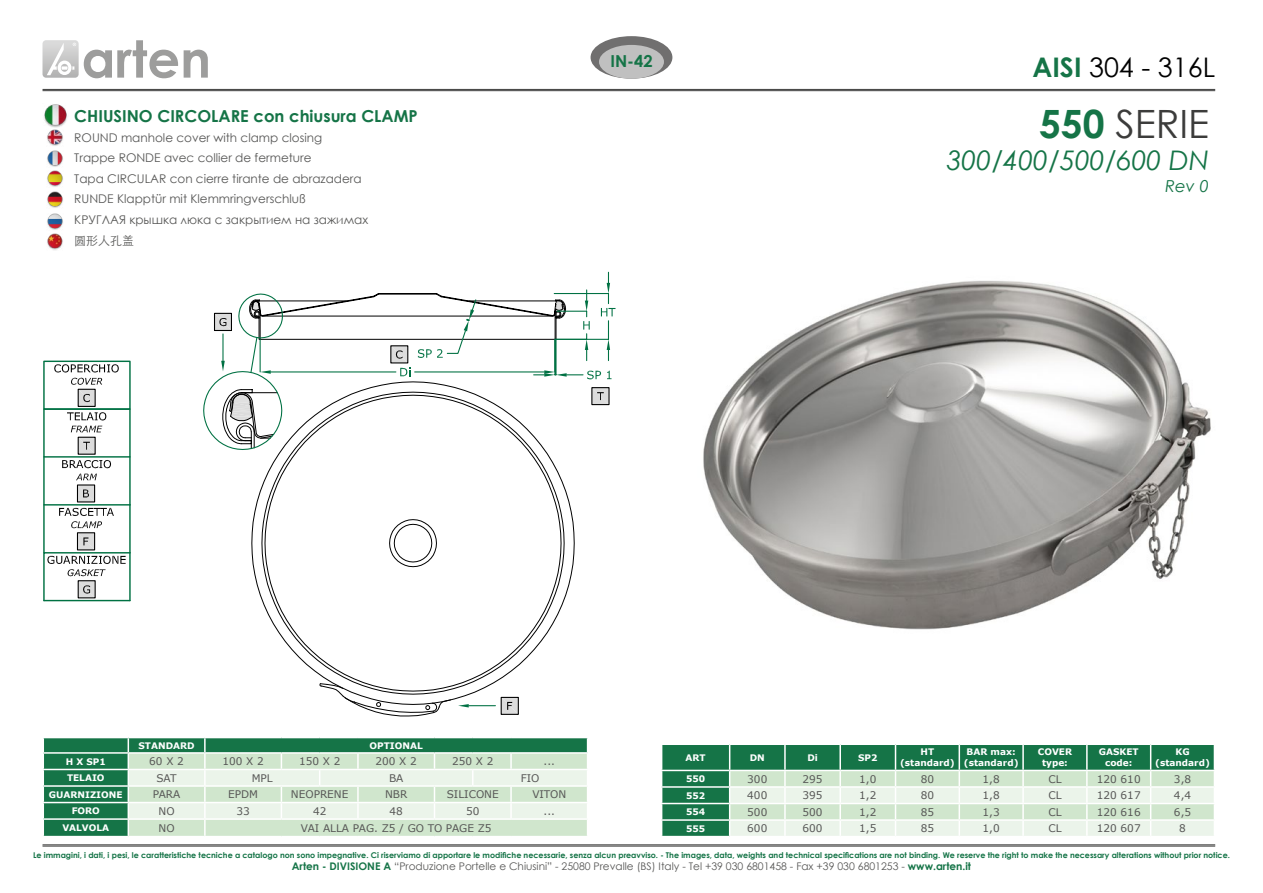
<style>
.page{position:relative;width:1263px;height:893px;background:#fff}
.page>*{position:absolute;margin:0;border:0;box-sizing:border-box;transform-origin:0 0}
.t1{font:39px "Century Gothic";color:#3c3c3b}
.t2{font:italic 27px "Century Gothic";color:#157447}
.t3{font:27px "Century Gothic";color:#000}
.t4{font:700 16.5px "Century Gothic";color:#157447}
.t5{font:italic 16.5px "Century Gothic";color:#157447}
.t6{font:12px/20.5px "Century Gothic";color:#575756}
.t7{font:300 12px "ST Heiti SC";color:#575756}
.t8{font:10.5px "Verdana";color:#575756}
.t9{font:10.5px "Century Gothic";color:#575756}
.t10{font:700 9px/10.8px "Verdana";color:#fff;text-align:center}
.t11{font:700 7.95px "Century Gothic";color:#157447}
.s1{font-weight:700;color:#157447}
</style>
<div class="page">
<hr style="left:43px;top:845px;width:1172px;height:1px;background:#3c3c3b">
<hr style="left:43px;top:846px;width:1172px;height:1px;background:#3c3c3b">
<hr style="left:43px;top:89px;width:1172px;height:1px;background:#3c3c3b">
<hr style="left:43px;top:90px;width:1172px;height:1px;background:#3c3c3b">
<img style="left:44px;top:104px;width:23px;height:24px">
<img style="left:47px;top:130px;width:16px;height:16px">
<img style="left:47px;top:151px;width:16px;height:16px">
<img style="left:47px;top:171px;width:16px;height:16px">
<img style="left:47px;top:192px;width:16px;height:16px">
<img style="left:47px;top:213px;width:16px;height:17px">
<div style="left:590px;top:36px;width:82px;height:43px;background:#706f6f;border-radius:50%"></div>
<div style="left:599px;top:45px;width:65px;height:34px;background:#c0c0c0;border-radius:50%"></div>
<svg style="left:42px;top:40px;width:136px;height:38px"></svg>
<svg style="left:184px;top:50px;width:24px;height:28px"></svg>
<img style="left:47px;top:234px;width:16px;height:16px">
<img style="left:703px;top:280px;width:508px;height:350px">
<svg style="left:251px;top:451px;width:324px;height:254px"></svg>
<svg style="left:319px;top:683px;width:132px;height:34px"></svg>
<svg style="left:389px;top:519px;width:48px;height:48px"></svg>
<div style="left:43px;top:361px;width:88px;height:49px;border:1px solid #007143"></div>
<div style="left:78px;top:389px;width:18px;height:18px;border:1px solid #000"></div>
<svg style="left:54px;top:364px;width:65px;height:8px"></svg>
<svg style="left:71px;top:378px;width:31px;height:28px"></svg>
<div style="left:43px;top:408px;width:88px;height:50px;border:1px solid #007143"></div>
<svg style="left:67px;top:412px;width:39px;height:8px"></svg>
<svg style="left:43px;top:426px;width:88px;height:176px"></svg>
<hr style="left:129px;top:457px;width:2px;height:48px;background:#007143">
<div style="left:501px;top:697px;width:18px;height:18px;border:1px solid #000"></div>
<svg style="left:501px;top:697px;width:17px;height:17px"></svg>
<svg style="left:458px;top:704px;width:37px;height:3px"></svg>
<hr style="left:44px;top:600px;width:86px;height:1px;background:#007143">
<svg style="left:203px;top:272px;width:412px;height:179px"></svg>
<svg style="left:44px;top:738px;width:84px;height:98px;background:#1a764a"></svg>
<hr style="left:43px;top:752px;width:85px;height:2px;background:#fff">
<hr style="left:43px;top:769px;width:85px;height:1px;background:#fff">
<hr style="left:43px;top:785px;width:85px;height:2px;background:#fff">
<hr style="left:43px;top:802px;width:85px;height:1px;background:#fff">
<hr style="left:43px;top:818px;width:85px;height:2px;background:#fff">
<svg style="left:43px;top:738px;width:1px;height:98px"></svg>
<svg style="left:128px;top:738px;width:460px;height:98px;background:#c2dcc7"></svg>
<svg style="left:662px;top:745px;width:67px;height:91px;background:#19764a"></svg>
<hr style="left:661px;top:770px;width:69px;height:1px;background:#fff">
<hr style="left:661px;top:786px;width:69px;height:2px;background:#fff">
<hr style="left:661px;top:803px;width:69px;height:1px;background:#fff">
<hr style="left:661px;top:819px;width:69px;height:2px;background:#fff">
<svg style="left:729px;top:745px;width:486px;height:91px;background:#abceb7"></svg>
<h3 class="t4" style="left:74px;top:104px;width:345px">CHIUSINO CIRCOLARE con chiusura CLAMP</h3>
<h3 class="t6" style="left:74px;top:127px;width:295px">ROUND manhole cover with clamp closing<br>Trappe RONDE avec collier de fermeture<br>Tapa CIRCULAR con cierre tirante de abrazadera RUNDE Klapptür mit Klemmringverschluß<br>КРУГЛАЯ крышка люка с закрытием на зажимах</h3>
<h3 class="t7" style="left:74px;top:230px;width:62px">圆形人孔盖</h3>
<h3 class="t4" style="left:610px;top:48px;width:44px">IN-42</h3>
<h2 class="t3" style="left:1032px;top:49px;width:184px"><span class="s1">AISI</span> 304 - 316L</h2>
<h1 class="t1" style="left:1039px;top:97px;width:172px"><span class="s1">550</span> SERIE</h1>
<h2 class="t2" style="left:947px;top:141px;width:264px">300/400/500/600 DN</h2>
<h3 class="t5" style="left:1165px;top:174px;width:45px">Rev 0</h3>
<p class="t10" style="left:139px;top:740px;width:58px">STANDARD</p>
<p class="t10" style="left:370px;top:740px;width:55px">OPTIONAL</p>
<p class="t10" style="left:66px;top:756px;width:41px">H X SP1</p>
<h3 class="t8" style="left:149px;top:755px;width:36px">60 X 2</h3>
<h3 class="t8" style="left:222px;top:755px;width:43px">100 X 2</h3>
<h3 class="t8" style="left:299px;top:755px;width:43px">150 X 2</h3>
<h3 class="t8" style="left:376px;top:755px;width:43px">200 X 2</h3>
<h3 class="t8" style="left:452px;top:755px;width:43px">250 X 2</h3>
<h3 class="t8" style="left:544px;top:755px;width:13px">...</h3>
<p class="t10" style="left:67px;top:773px;width:39px">TELAIO</p>
<h3 class="t8" style="left:157px;top:771px;width:22px">SAT</h3>
<h3 class="t8" style="left:252px;top:771px;width:23px">MPL</h3>
<h3 class="t8" style="left:389px;top:771px;width:16px">BA</h3>
<h3 class="t8" style="left:521px;top:771px;width:20px">FIO</h3>
<p class="t10" style="left:49px;top:789px;width:75px">GUARNIZIONE</p>
<h3 class="t8" style="left:153px;top:788px;width:29px">PARA</h3>
<h3 class="t8" style="left:228px;top:788px;width:31px">EPDM</h3>
<h3 class="t8" style="left:291px;top:788px;width:59px">NEOPRENE</h3>
<h3 class="t8" style="left:385px;top:788px;width:24px">NBR</h3>
<h3 class="t8" style="left:447px;top:788px;width:53px">SILICONE</h3>
<h3 class="t8" style="left:532px;top:788px;width:35px">VITON</h3>
<p class="t10" style="left:72px;top:806px;width:30px">FORO</p>
<h3 class="t8" style="left:159px;top:804px;width:18px">NO</h3>
<h3 class="t8" style="left:236px;top:804px;width:15px">33</h3>
<h3 class="t8" style="left:313px;top:804px;width:15px">42</h3>
<h3 class="t8" style="left:390px;top:804px;width:15px">48</h3>
<h3 class="t8" style="left:466px;top:804px;width:15px">50</h3>
<h3 class="t8" style="left:544px;top:804px;width:13px">...</h3>
<p class="t10" style="left:62px;top:823px;width:48px">VALVOLA</p>
<h3 class="t8" style="left:159px;top:821px;width:18px">NO</h3>
<h3 class="t8" style="left:301px;top:821px;width:192px">VAI ALLA PAG. Z5 / GO TO PAGE Z5</h3>
<p class="t10" style="left:685px;top:752px;width:22px">ART</p>
<p class="t10" style="left:750px;top:752px;width:17px">DN</p>
<p class="t10" style="left:807px;top:752px;width:12px">Di</p>
<p class="t10" style="left:858px;top:752px;width:21px">SP2</p>
<p class="t10" style="left:900px;top:747px;width:56px">HT (standard)</p>
<p class="t10" style="left:964px;top:747px;width:56px">BAR max: (standard)</p>
<p class="t10" style="left:1038px;top:747px;width:36px">COVER type:</p>
<p class="t10" style="left:1099px;top:747px;width:41px">GASKET code:</p>
<p class="t10" style="left:1155px;top:747px;width:56px">KG (standard)</p>
<p class="t10" style="left:686px;top:773px;width:21px">550</p>
<h3 class="t8" style="left:747px;top:772px;width:22px">300</h3>
<h3 class="t8" style="left:802px;top:772px;width:22px">295</h3>
<h3 class="t8" style="left:859px;top:772px;width:19px">1,0</h3>
<h3 class="t8" style="left:921px;top:772px;width:15px">80</h3>
<h3 class="t8" style="left:982px;top:772px;width:19px">1,8</h3>
<h3 class="t8" style="left:1048px;top:772px;width:15px">CL</h3>
<h3 class="t8" style="left:1097px;top:772px;width:45px">120 610</h3>
<h3 class="t8" style="left:1174px;top:772px;width:19px">3,8</h3>
<p class="t10" style="left:686px;top:790px;width:21px">552</p>
<h3 class="t8" style="left:747px;top:789px;width:22px">400</h3>
<h3 class="t8" style="left:802px;top:789px;width:22px">395</h3>
<h3 class="t8" style="left:859px;top:789px;width:19px">1,2</h3>
<h3 class="t8" style="left:921px;top:789px;width:15px">80</h3>
<h3 class="t8" style="left:982px;top:789px;width:19px">1,8</h3>
<h3 class="t8" style="left:1048px;top:789px;width:15px">CL</h3>
<h3 class="t8" style="left:1097px;top:789px;width:45px">120 617</h3>
<h3 class="t8" style="left:1174px;top:789px;width:19px">4,4</h3>
<p class="t10" style="left:686px;top:807px;width:21px">554</p>
<h3 class="t8" style="left:747px;top:805px;width:22px">500</h3>
<h3 class="t8" style="left:802px;top:805px;width:22px">500</h3>
<h3 class="t8" style="left:859px;top:805px;width:19px">1,2</h3>
<h3 class="t8" style="left:921px;top:805px;width:15px">85</h3>
<h3 class="t8" style="left:982px;top:805px;width:19px">1,3</h3>
<h3 class="t8" style="left:1048px;top:805px;width:15px">CL</h3>
<h3 class="t8" style="left:1097px;top:805px;width:45px">120 616</h3>
<h3 class="t8" style="left:1174px;top:805px;width:19px">6,5</h3>
<p class="t10" style="left:686px;top:823px;width:21px">555</p>
<h3 class="t8" style="left:747px;top:822px;width:22px">600</h3>
<h3 class="t8" style="left:802px;top:822px;width:22px">600</h3>
<h3 class="t8" style="left:859px;top:822px;width:19px">1,5</h3>
<h3 class="t8" style="left:921px;top:822px;width:15px">85</h3>
<h3 class="t8" style="left:982px;top:822px;width:19px">1,0</h3>
<h3 class="t8" style="left:1048px;top:822px;width:15px">CL</h3>
<h3 class="t8" style="left:1097px;top:822px;width:45px">120 607</h3>
<h3 class="t8" style="left:1179px;top:822px;width:8px">8</h3>
<p class="t11" style="left:33px;top:849px;width:1198px">Le immagini, i dati, i pesi, le caratteristiche tecniche a catalogo non sono impegnative. Ci riserviamo di apportare le modifiche necessarie, senza alcun preavviso. - The images, data, weights and technical specifications are not binding. We reserve the right to make the necessary alterations without prior notice.</p>
<h3 class="t9" style="left:292px;top:859px;width:681px"><span class="s1">Arten - DIVISIONE A</span> “Produzione Portelle e Chiusini” - 25080 Prevalle (BS) Italy - Tel +39 030 6801458 - Fax +39 030 6801253 - <span class="s1">www.arten.it</span></h3>
</div>
